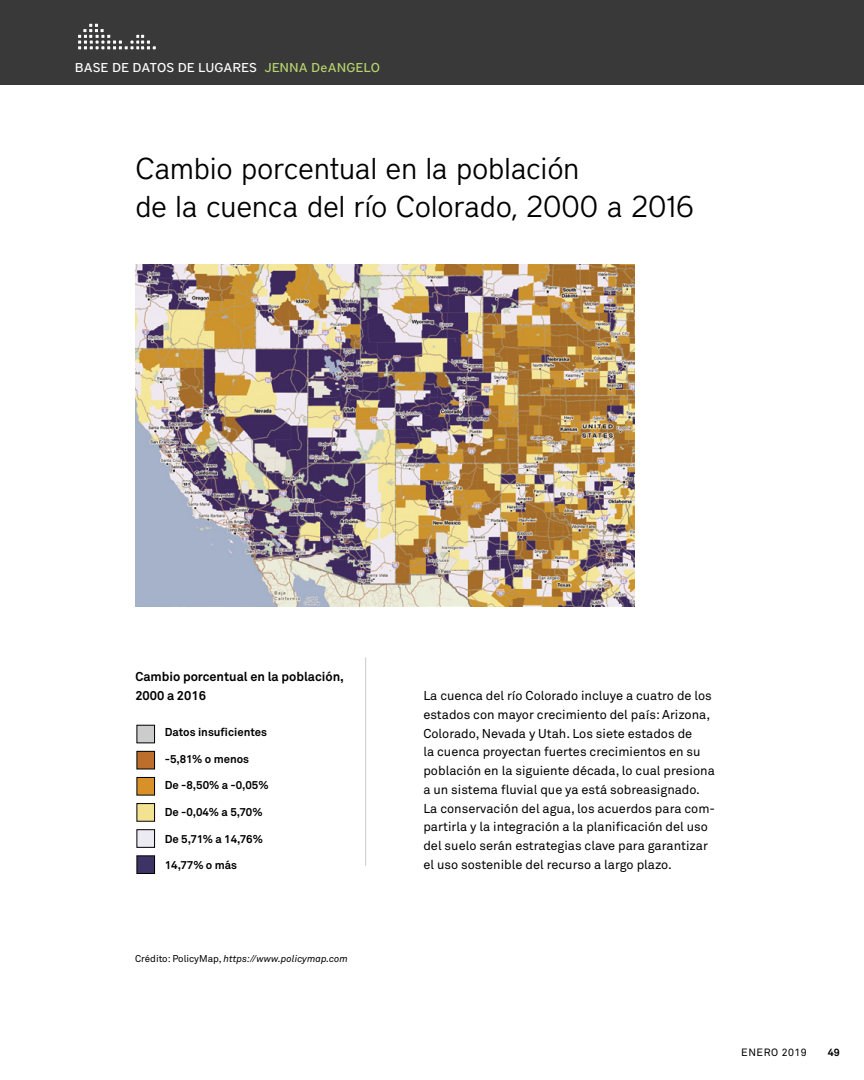
<style>
.page{position:relative;width:864px;height:1080px;background:#fff}
.page>*{position:absolute;margin:0;border:0;box-sizing:border-box;transform-origin:0 0}
.t1{font:300 30px/38.2px "District";letter-spacing:-.005em;color:#000}
.t2{font:12.75px/18.8px "Akkurat Pro";color:#000}
.t3{font:700 12.75px/18.8px "Akkurat Pro";color:#000}
.t4{font:500 12.75px "District";letter-spacing:.025em;color:#fff}
.t5{font:700 11.4px "Akkurat Pro";color:#000}
.t6{font:10.5px "Akkurat Pro";letter-spacing:.05em;color:#000}
.t7{font:700 10.5px "Akkurat Pro";color:#000}
.t8{font:italic 9.75px "Akkurat Pro";color:#000}
.s1{color:#b7d46d}
.s2{font-style:normal}
</style>
<div class="page">
<img style="left:135px;top:265px;width:499px;height:342px">
<hr style="left:0;top:0;width:1px;height:1080px;background:#cbcbcb">
<div style="left:0;top:0;width:864px;height:85px;background:#393939"></div>
<svg style="left:78px;top:23px;width:78px;height:27px"></svg>
<div style="left:137px;top:725px;width:18px;height:18px;background:#cdcccd"></div>
<div style="left:137px;top:725px;width:18px;height:18px;border:1px solid #000"></div>
<div style="left:137px;top:751px;width:18px;height:18px;background:#bc6e2a"></div>
<div style="left:137px;top:751px;width:18px;height:18px;border:1px solid #000"></div>
<div style="left:137px;top:777px;width:18px;height:18px;background:#d79128"></div>
<div style="left:137px;top:777px;width:18px;height:18px;border:1px solid #000"></div>
<div style="left:137px;top:804px;width:18px;height:17px;background:#f4e293"></div>
<div style="left:137px;top:803px;width:18px;height:18px;border:1px solid #000"></div>
<div style="left:137px;top:830px;width:18px;height:17px;background:#eceaf3"></div>
<div style="left:137px;top:830px;width:18px;height:18px;border:1px solid #000"></div>
<div style="left:137px;top:856px;width:18px;height:17px;background:#3d3365"></div>
<div style="left:137px;top:856px;width:18px;height:18px;border:1px solid #000"></div>
<hr style="left:365px;top:657px;width:1px;height:209px;background:#cbcbcb">
<p class="t4" style="left:75px;top:60px;width:306px">BASE DE DATOS DE LUGARES <span class="s1">JENNA DeANGELO</span></p>
<h1 class="t1" style="left:135px;top:149px;width:560px">Cambio porcentual en la población<br>de la cuenca del río Colorado, 2000 a 2016</h1>
<p class="t3" style="left:135px;top:668px;width:210px">Cambio porcentual en la población,<br>2000 a 2016</p>
<p class="t5" style="left:165px;top:725px;width:104px">Datos insuficientes</p>
<p class="t5" style="left:165px;top:752px;width:86px">-5,81% o menos</p>
<p class="t5" style="left:165px;top:778px;width:105px">De -8,50% a -0,05%</p>
<p class="t5" style="left:165px;top:805px;width:99px">De -0,04% a 5,70%</p>
<p class="t5" style="left:165px;top:832px;width:100px">De 5,71% a 14,76%</p>
<p class="t5" style="left:165px;top:858px;width:74px">14,77% o más</p>
<p class="t8" style="left:135px;top:953px;width:214px"><span class="s2">Crédito: PolicyMap,</span> https://www.policymap.com</p>
<p class="t2" style="left:423px;top:687px;width:293px">La cuenca del río Colorado incluye a cuatro de los estados con mayor crecimiento del país: Arizona, Colorado, Nevada y Utah. Los siete estados de<br>la cuenca proyectan fuertes crecimientos en su población en la siguiente década, lo cual presiona a un sistema fluvial que ya está sobreasignado.<br>La conservación del agua, los acuerdos para com&shy;partirla y la integración a la planificación del uso del suelo serán estrategias clave para garantizar el uso sostenible del recurso a largo plazo.</p>
<p class="t6" style="left:741px;top:1047px;width:67px">ENERO 2019</p>
<p class="t7" style="left:828px;top:1046px;width:13px">49</p>
</div>
